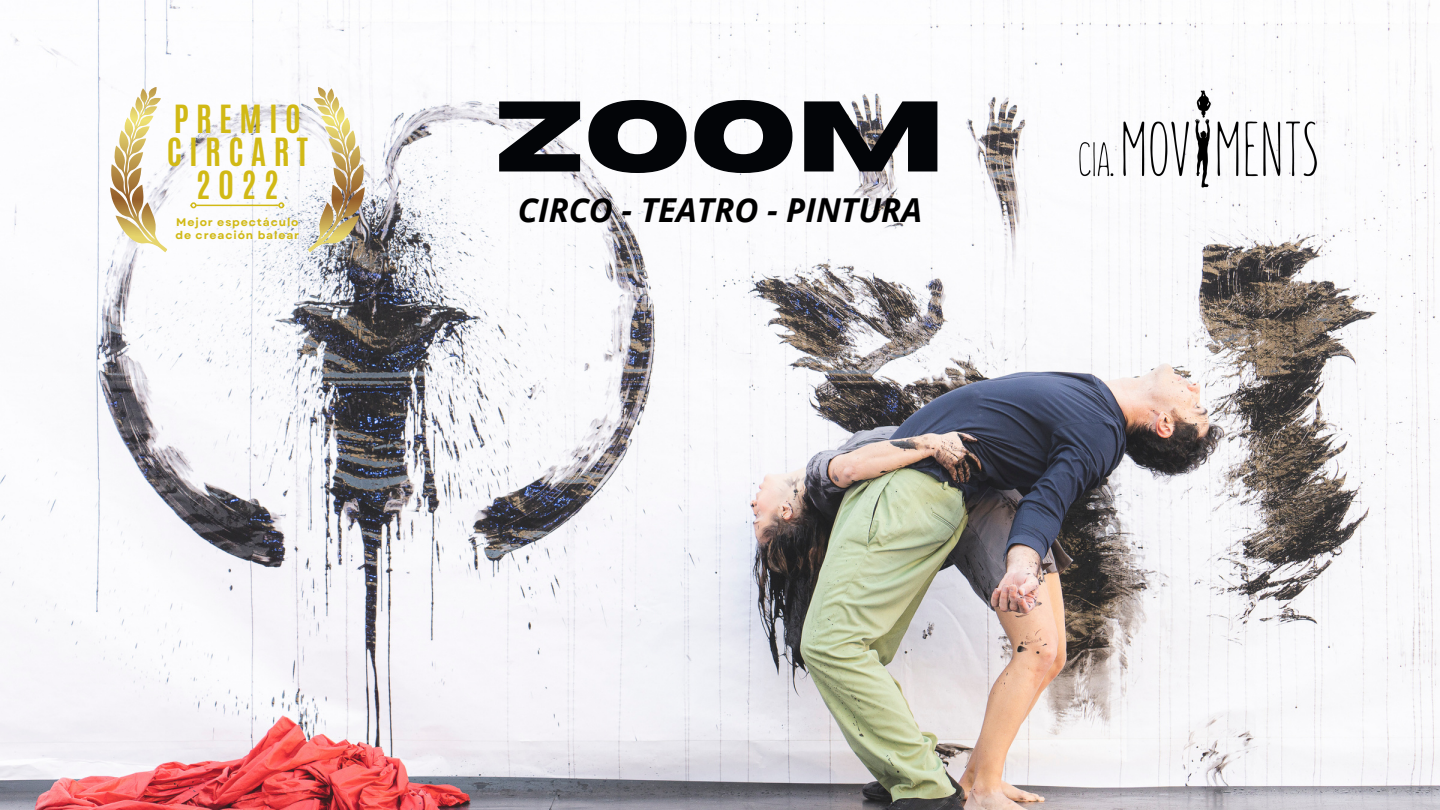
<style>
.page{position:relative;width:1440px;height:810px;background:#fff}
.page>*{position:absolute;margin:0;border:0;box-sizing:border-box;transform-origin:0 0}
.t1{font:700 100px "Horizon";color:#030508}
.t2{font:italic 700 33px "Open Sans";color:#000}
.t3{font:700 32.4px/33px "Antonio";letter-spacing:.225em;color:#d1b915;text-align:center}
.t4{font:700 11px/12.8px "Garet";letter-spacing:.08em;color:#d1b915}
</style>
<div class="page">
<img style="left:0;top:0;width:1440px;height:810px">
<hr style="left:196px;top:205px;width:83px;height:1px;background:#d1b915">
<svg style="left:254px;top:85px;width:129px;height:169px"></svg>
<svg style="left:92px;top:85px;width:129px;height:169px"></svg>
<img style="left:1046px;top:81px;width:313px;height:113px">
<p class="t3" style="left:167px;top:103px;width:143px">PREMIO<br>CIRCART<br>2022</p>
<p class="t4" style="left:176px;top:216px;width:125px">Mejor espectáculo de creación balear</p>
<p class="t1" style="left:495px;top:88px;width:452px">ZOOM</p>
<p class="t2" style="left:518px;top:187px;width:406px">CIRCO - TEATRO - PINTURA</p>
</div>
